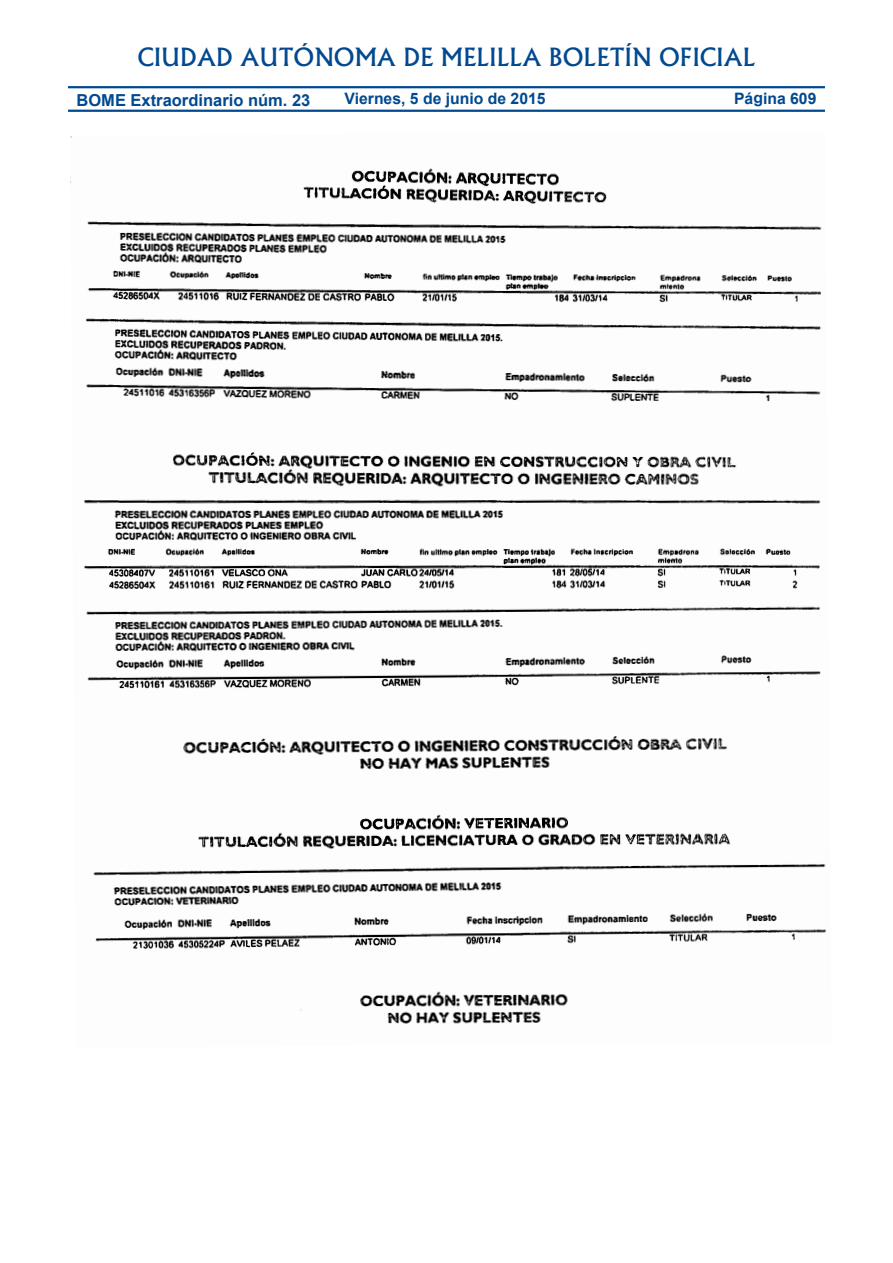
<style>
.page{position:relative;width:893px;height:1263px;background:#fff}
.page>*{position:absolute;margin:0;border:0;box-sizing:border-box;transform-origin:0 0}
.t1{font:500 24px "Albertus";color:#014990}
.t2{font:700 16.5px "Arial";color:#014990}
.t3{font:700 15.75px "Arial";color:#014990}
.s1{font-size:15.15px}
</style>
<div class="page">
<hr style="left:68px;top:86px;width:757px;height:2px;background:#014990">
<hr style="left:68px;top:110px;width:757px;height:2px;background:#014990">
<img style="left:70px;top:136px;width:756px;height:888px">
<p class="t1" style="left:137px;top:43px;width:620px">CIUDAD AUTÓNOMA DE MELILLA BOLETÍN OFICIAL</p>
<p class="t2" style="left:77px;top:89px;width:235px">BOME Extraordinario núm. 23</p>
<p class="t3" style="left:345px;top:88px;width:203px">Viernes, 5 de junio de 2015</p>
<p class="t3" style="left:734px;top:88px;width:84px">Pá<span class="s1">g</span>ina 609</p>
</div>
